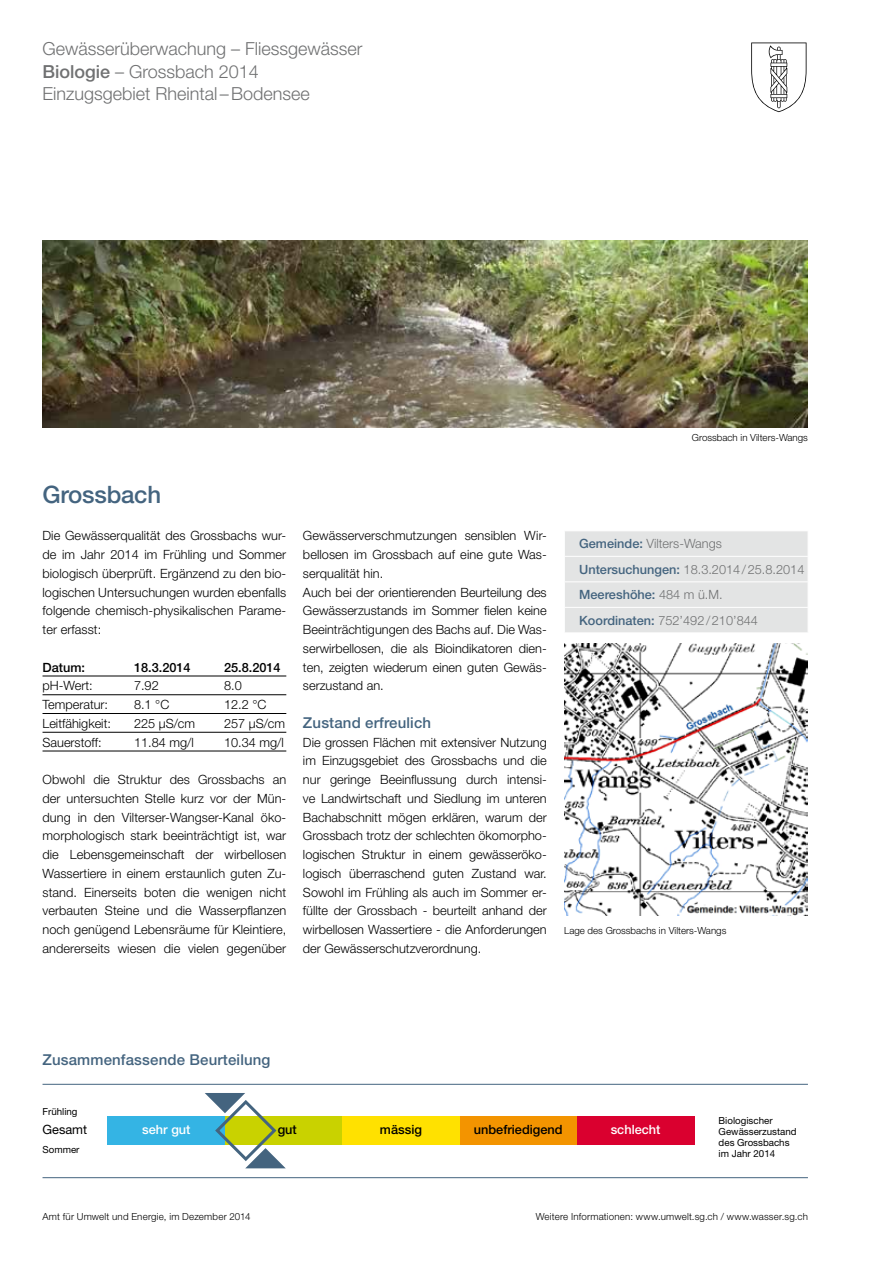
<style>
.page{position:relative;width:893px;height:1263px;background:#fff}
.page>*{position:absolute;margin:0;border:0;box-sizing:border-box;transform-origin:0 0}
.t1{font:500 24px "Helvetica Neue LT Std";letter-spacing:-.01em;color:#44647f}
.t2{font:300 18px/22.5px "Helvetica Neue LT Std";color:#707172}
.t3{font:500 15px "Helvetica Neue LT Std";letter-spacing:.01em;color:#44647f}
.t4{font:300 12.75px/18.8px "Helvetica Neue LT Std";color:#000;text-align:justify}
.t5{font:300 12.75px/25.5px "Helvetica Neue LT Std";color:#707172}
.t6{font:500 12.75px "Helvetica Neue LT Std";color:#000}
.t7{font:500 12.75px "Helvetica Neue LT Std";color:#fff}
.t8{font:12.75px "Helvetica Neue LT Std";color:#000}
.t9{font:300 9.75px "Helvetica Neue LT Std";letter-spacing:.01em;color:#000}
.t10{font:9.75px/11.2px "Helvetica Neue LT Std";color:#000}
.s1{font-weight:500}
.s2{font-weight:500;color:#44647f}
</style>
<div class="page">
<hr style="left:43px;top:676px;width:243px;height:1px;background:#000">
<hr style="left:43px;top:694px;width:243px;height:1px;background:#000">
<hr style="left:43px;top:713px;width:243px;height:1px;background:#000">
<hr style="left:43px;top:732px;width:243px;height:1px;background:#000">
<hr style="left:43px;top:751px;width:243px;height:1px;background:#000">
<svg style="left:751px;top:43px;width:55px;height:69px"></svg>
<img style="left:43px;top:240px;width:765px;height:188px">
<img style="left:564px;top:644px;width:244px;height:271px">
<div style="left:108px;top:1116px;width:117px;height:28px;background:#34b4e4"></div>
<div style="left:225px;top:1116px;width:117px;height:28px;background:#c9d200"></div>
<div style="left:342px;top:1116px;width:118px;height:28px;background:#ffe100"></div>
<div style="left:460px;top:1116px;width:117px;height:28px;background:#f39400"></div>
<div style="left:577px;top:1116px;width:117px;height:28px;background:#da002f"></div>
<hr style="left:43px;top:1084px;width:765px;height:1px;background:#44647f">
<hr style="left:43px;top:1177px;width:765px;height:1px;background:#44647f">
<div style="left:565px;top:531px;width:243px;height:101px;background:#e3e4e4"></div>
<svg style="left:205px;top:1093px;width:81px;height:75px"></svg>
<h2 class="t2" style="left:43px;top:37px;width:322px">Gewässerüberwachung – Fliessgewässer<br><span class="s1">Biologie</span> – Grossbach 2014<br>Einzugsgebiet Rheintal–Bodensee</h2>
<h1 class="t1" style="left:43px;top:480px;width:120px">Grossbach</h1>
<p class="t4" style="left:43px;top:526px;width:245px">Die Gewässerqualität des Grossbachs wur&shy;de im Jahr 2014 im Frühling und Sommer biologisch überprüft. Ergänzend zu den bio&shy;logischen Untersuchungen wurden ebenfalls folgende chemisch-physikalischen Parame&shy;ter erfasst:</p>
<p class="t6" style="left:43px;top:659px;width:44px">Datum:</p>
<p class="t6" style="left:134px;top:659px;width:58px">18.3.2014</p>
<p class="t6" style="left:224px;top:659px;width:58px">25.8.2014</p>
<p class="t4" style="left:43px;top:676px;width:52px">pH-Wert:</p>
<p class="t4" style="left:134px;top:676px;width:26px">7.92</p>
<p class="t4" style="left:224px;top:676px;width:19px">8.0</p>
<p class="t4" style="left:43px;top:695px;width:67px">Temperatur:</p>
<p class="t4" style="left:134px;top:695px;width:37px">8.1 °C</p>
<p class="t4" style="left:224px;top:695px;width:44px">12.2 °C</p>
<p class="t4" style="left:43px;top:714px;width:70px">Leitfähigkeit:</p>
<p class="t4" style="left:134px;top:714px;width:63px">225 μS/cm</p>
<p class="t4" style="left:224px;top:714px;width:63px">257 μS/cm</p>
<p class="t4" style="left:43px;top:732px;width:61px">Sauerstoff:</p>
<p class="t4" style="left:134px;top:732px;width:61px">11.84 mg/l</p>
<p class="t4" style="left:224px;top:732px;width:61px">10.34 mg/l</p>
<p class="t4" style="left:43px;top:770px;width:245px">Obwohl die Struktur des Grossbachs an der untersuchten Stelle kurz vor der Mün&shy;dung in den Vilterser-Wangser-Kanal öko&shy;morphologisch stark beeinträchtigt ist, war die Lebensgemeinschaft der wirbellosen Wassertiere in einem erstaunlich guten Zu&shy;stand. Einerseits boten die wenigen nicht verbauten Steine und die Wasserpflanzen noch genügend Lebensräume für Kleintiere, andererseits wiesen die vielen gegenüber</p>
<p class="t4" style="left:303px;top:526px;width:245px;text-align:left">Gewässerverschmutzungen sensiblen Wir&shy;bellosen im Grossbach auf eine gute Was&shy;serqualität hin.<br>Auch bei der orientierenden Beurteilung des Gewässerzustands im Sommer fielen keine Beeinträchtigungen des Bachs auf. Die Was&shy;serwirbellosen, die als Bioindikatoren dien&shy;ten, zeigten wiederum einen guten Gewäs&shy;serzustand an.</p>
<p class="t3" style="left:303px;top:713px;width:130px">Zustand erfreulich</p>
<p class="t4" style="left:303px;top:732px;width:245px">Die grossen Flächen mit extensiver Nutzung im Einzugsgebiet des Grossbachs und die nur geringe Beeinflussung durch intensi&shy;ve Landwirtschaft und Siedlung im unteren Bachabschnitt mögen erklären, warum der Grossbach trotz der schlechten ökomorpho&shy;logischen Struktur in einem gewässeröko&shy;logisch überraschend guten Zustand war.<br>Sowohl im Frühling als auch im Sommer er&shy;füllte der Grossbach - beurteilt anhand der wirbellosen Wassertiere - die Anforderungen der Gewässerschutzverordnung.</p>
<p class="t9" style="left:692px;top:431px;width:117px">Grossbach in Vilters-Wangs</p>
<p class="t5" style="left:579px;top:531px;width:227px"><span class="s2">Gemeinde:</span> Vilters-Wangs<br><span class="s2">Untersuchungen:</span> 18.3.2014/25.8.2014<br><span class="s2">Meereshöhe:</span> 484 m ü.M.<br><span class="s2">Koordinaten:</span> 752’492/210’844</p>
<p class="t9" style="left:564px;top:925px;width:164px">Lage des Grossbachs in Vilters-Wangs</p>
<p class="t3" style="left:43px;top:1051px;width:230px">Zusammenfassende Beurteilung</p>
<p class="t10" style="left:43px;top:1106px;width:37px">Frühling</p>
<p class="t8" style="left:43px;top:1122px;width:46px">Gesamt</p>
<p class="t10" style="left:43px;top:1143px;width:39px">Sommer</p>
<p class="t7" style="left:142px;top:1122px;width:50px">sehr gut</p>
<p class="t6" style="left:278px;top:1122px;width:21px">gut</p>
<p class="t6" style="left:380px;top:1122px;width:44px">mässig</p>
<p class="t6" style="left:474px;top:1122px;width:90px">unbefriedigend</p>
<p class="t7" style="left:611px;top:1122px;width:51px">schlecht</p>
<p class="t10" style="left:719px;top:1114px;width:79px">Biologischer<br>Gewässerzustand des Grossbachs im Jahr 2014</p>
<p class="t9" style="left:43px;top:1211px;width:209px">Amt für Umwelt und Energie, im Dezember 2014</p>
<p class="t9" style="left:536px;top:1211px;width:274px">Weitere Informationen: www.umwelt.sg.ch / www.wasser.sg.ch</p>
</div>
